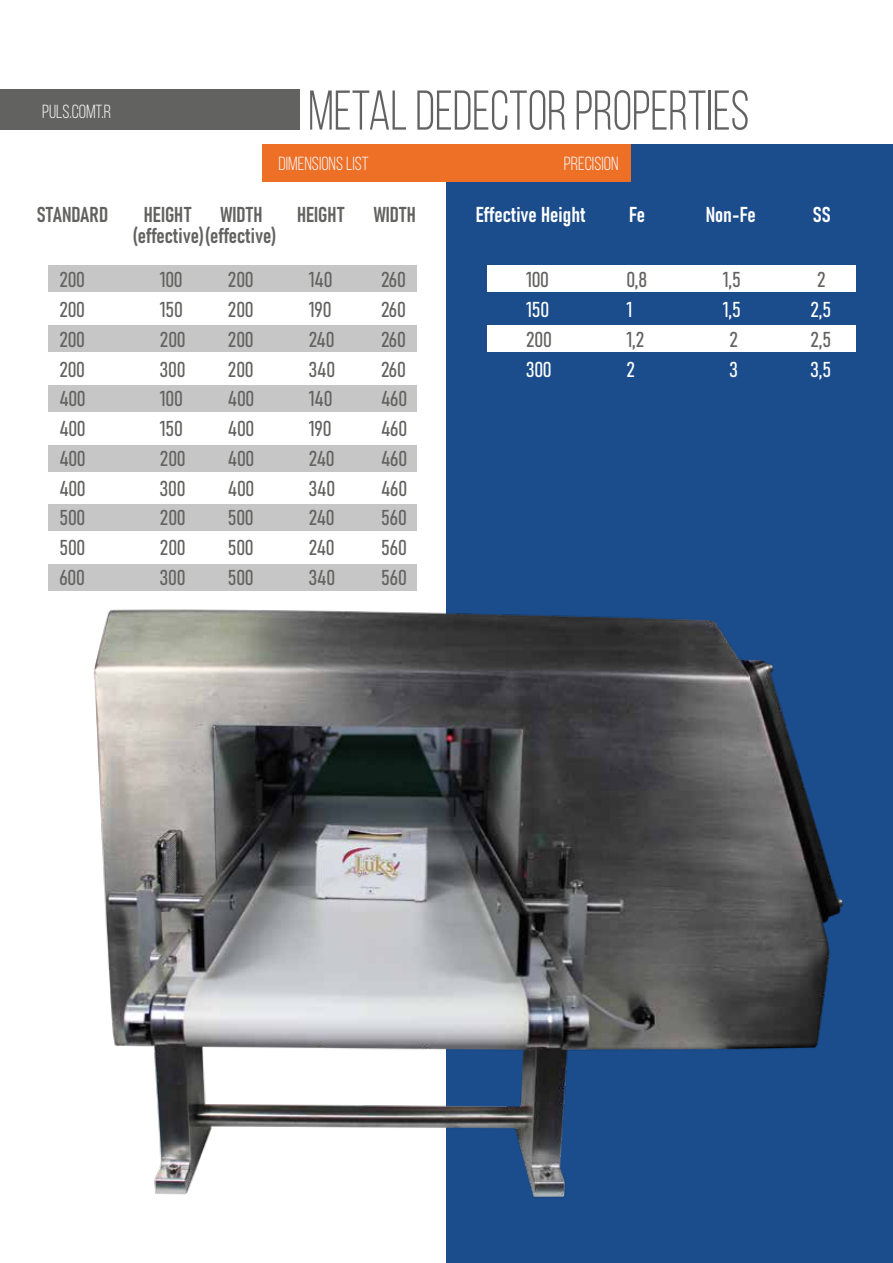
<style>
.page{position:relative;width:893px;height:1263px;background:#fff}
.page>*{position:absolute;margin:0;border:0;box-sizing:border-box;transform-origin:0 0}
.t1{font:55.95px "Bebas Neue";color:#626262;scale:.91 1}
.t2{font:21.3px "Bahnschrift";color:#626261}
.t3{font:21.3px "Bahnschrift";color:#fff}
.t4{font:18.9px "Bebas Neue";color:#f6f6f6}
</style>
<div class="page">
<div style="left:446px;top:145px;width:447px;height:1118px;background:#1b4c8b"></div>
<div style="left:0;top:89px;width:300px;height:41px;background:#626261"></div>
<img style="left:93px;top:609px;width:750px;height:589px">
<div style="left:262px;top:145px;width:369px;height:37px;background:#ee7027"></div>
<div style="left:48px;top:265px;width:369px;height:27px;background:#c6c6c6"></div>
<div style="left:48px;top:325px;width:369px;height:27px;background:#c6c6c6"></div>
<div style="left:48px;top:385px;width:369px;height:27px;background:#c6c6c6"></div>
<div style="left:48px;top:445px;width:369px;height:27px;background:#c6c6c6"></div>
<div style="left:48px;top:504px;width:369px;height:27px;background:#c6c6c6"></div>
<div style="left:48px;top:564px;width:369px;height:27px;background:#c6c6c6"></div>
<div style="left:487px;top:265px;width:369px;height:27px;background:#fff"></div>
<div style="left:487px;top:325px;width:369px;height:27px;background:#fff"></div>
<p class="t4" style="left:42px;top:101px;width:71px">PULS.COMT.R</p>
<h1 class="t1" style="left:308px;top:80px;width:486px">METAL DEDECTOR PROPERTIES</h1>
<p class="t4" style="left:279px;top:154px;width:92px">DIMENSIONS LIST</p>
<p class="t4" style="left:564px;top:154px;width:56px">PRECISION</p>
<p class="t2" style="left:37px;top:198px;width:73px">STANDARD</p>
<p class="t2" style="left:144px;top:198px;width:49px">HEIGHT</p>
<p class="t2" style="left:221px;top:198px;width:44px">WIDTH</p>
<p class="t2" style="left:297px;top:198px;width:49px">HEIGHT</p>
<p class="t2" style="left:374px;top:198px;width:44px">WIDTH</p>
<p class="t2" style="left:133px;top:220px;width:145px">(effective) (effective)</p>
<p class="t2" style="left:59px;top:264px;width:27px">200</p>
<p class="t2" style="left:160px;top:264px;width:24px">100</p>
<p class="t2" style="left:228px;top:264px;width:27px">200</p>
<p class="t2" style="left:309px;top:264px;width:25px">140</p>
<p class="t2" style="left:381px;top:264px;width:26px">260</p>
<p class="t2" style="left:59px;top:293px;width:27px">200</p>
<p class="t2" style="left:160px;top:293px;width:25px">150</p>
<p class="t2" style="left:228px;top:293px;width:27px">200</p>
<p class="t2" style="left:309px;top:293px;width:24px">190</p>
<p class="t2" style="left:381px;top:293px;width:26px">260</p>
<p class="t2" style="left:59px;top:323px;width:27px">200</p>
<p class="t2" style="left:160px;top:323px;width:27px">200</p>
<p class="t2" style="left:228px;top:323px;width:27px">200</p>
<p class="t2" style="left:309px;top:323px;width:27px">240</p>
<p class="t2" style="left:381px;top:323px;width:26px">260</p>
<p class="t2" style="left:59px;top:353px;width:27px">200</p>
<p class="t2" style="left:160px;top:353px;width:27px">300</p>
<p class="t2" style="left:228px;top:353px;width:27px">200</p>
<p class="t2" style="left:309px;top:353px;width:28px">340</p>
<p class="t2" style="left:381px;top:353px;width:26px">260</p>
<p class="t2" style="left:59px;top:383px;width:28px">400</p>
<p class="t2" style="left:160px;top:383px;width:24px">100</p>
<p class="t2" style="left:228px;top:383px;width:28px">400</p>
<p class="t2" style="left:309px;top:383px;width:25px">140</p>
<p class="t2" style="left:381px;top:383px;width:28px">460</p>
<p class="t2" style="left:59px;top:412px;width:28px">400</p>
<p class="t2" style="left:160px;top:412px;width:25px">150</p>
<p class="t2" style="left:228px;top:412px;width:28px">400</p>
<p class="t2" style="left:309px;top:412px;width:24px">190</p>
<p class="t2" style="left:381px;top:412px;width:28px">460</p>
<p class="t2" style="left:59px;top:442px;width:28px">400</p>
<p class="t2" style="left:160px;top:442px;width:27px">200</p>
<p class="t2" style="left:228px;top:442px;width:28px">400</p>
<p class="t2" style="left:309px;top:442px;width:27px">240</p>
<p class="t2" style="left:381px;top:442px;width:28px">460</p>
<p class="t2" style="left:59px;top:472px;width:28px">400</p>
<p class="t2" style="left:160px;top:472px;width:27px">300</p>
<p class="t2" style="left:228px;top:472px;width:28px">400</p>
<p class="t2" style="left:309px;top:472px;width:28px">340</p>
<p class="t2" style="left:381px;top:472px;width:28px">460</p>
<p class="t2" style="left:59px;top:502px;width:27px">500</p>
<p class="t2" style="left:160px;top:502px;width:27px">200</p>
<p class="t2" style="left:228px;top:502px;width:27px">500</p>
<p class="t2" style="left:309px;top:502px;width:27px">240</p>
<p class="t2" style="left:381px;top:502px;width:27px">560</p>
<p class="t2" style="left:59px;top:531px;width:27px">500</p>
<p class="t2" style="left:160px;top:531px;width:27px">200</p>
<p class="t2" style="left:228px;top:531px;width:27px">500</p>
<p class="t2" style="left:309px;top:531px;width:27px">240</p>
<p class="t2" style="left:381px;top:531px;width:27px">560</p>
<p class="t2" style="left:59px;top:561px;width:27px">600</p>
<p class="t2" style="left:160px;top:561px;width:27px">300</p>
<p class="t2" style="left:228px;top:561px;width:27px">500</p>
<p class="t2" style="left:309px;top:561px;width:28px">340</p>
<p class="t2" style="left:381px;top:561px;width:27px">560</p>
<p class="t3" style="left:476px;top:198px;width:111px">Effective Height</p>
<p class="t3" style="left:629px;top:198px;width:18px">Fe</p>
<p class="t3" style="left:706px;top:198px;width:52px">Non-Fe</p>
<p class="t3" style="left:813px;top:198px;width:19px">SS</p>
<p class="t2" style="left:526px;top:264px;width:24px">100</p>
<p class="t2" style="left:627px;top:264px;width:22px">0,8</p>
<p class="t2" style="left:723px;top:264px;width:20px">1,5</p>
<p class="t2" style="left:817px;top:264px;width:10px">2</p>
<p class="t3" style="left:526px;top:293px;width:25px">150</p>
<p class="t3" style="left:627px;top:293px;width:7px">1</p>
<p class="t3" style="left:723px;top:293px;width:20px">1,5</p>
<p class="t3" style="left:810px;top:293px;width:22px">2,5</p>
<p class="t2" style="left:526px;top:323px;width:27px">200</p>
<p class="t2" style="left:627px;top:323px;width:19px">1,2</p>
<p class="t2" style="left:729px;top:323px;width:10px">2</p>
<p class="t2" style="left:810px;top:323px;width:22px">2,5</p>
<p class="t3" style="left:526px;top:353px;width:27px">300</p>
<p class="t3" style="left:627px;top:353px;width:10px">2</p>
<p class="t3" style="left:729px;top:353px;width:10px">3</p>
<p class="t3" style="left:810px;top:353px;width:22px">3,5</p>
</div>
